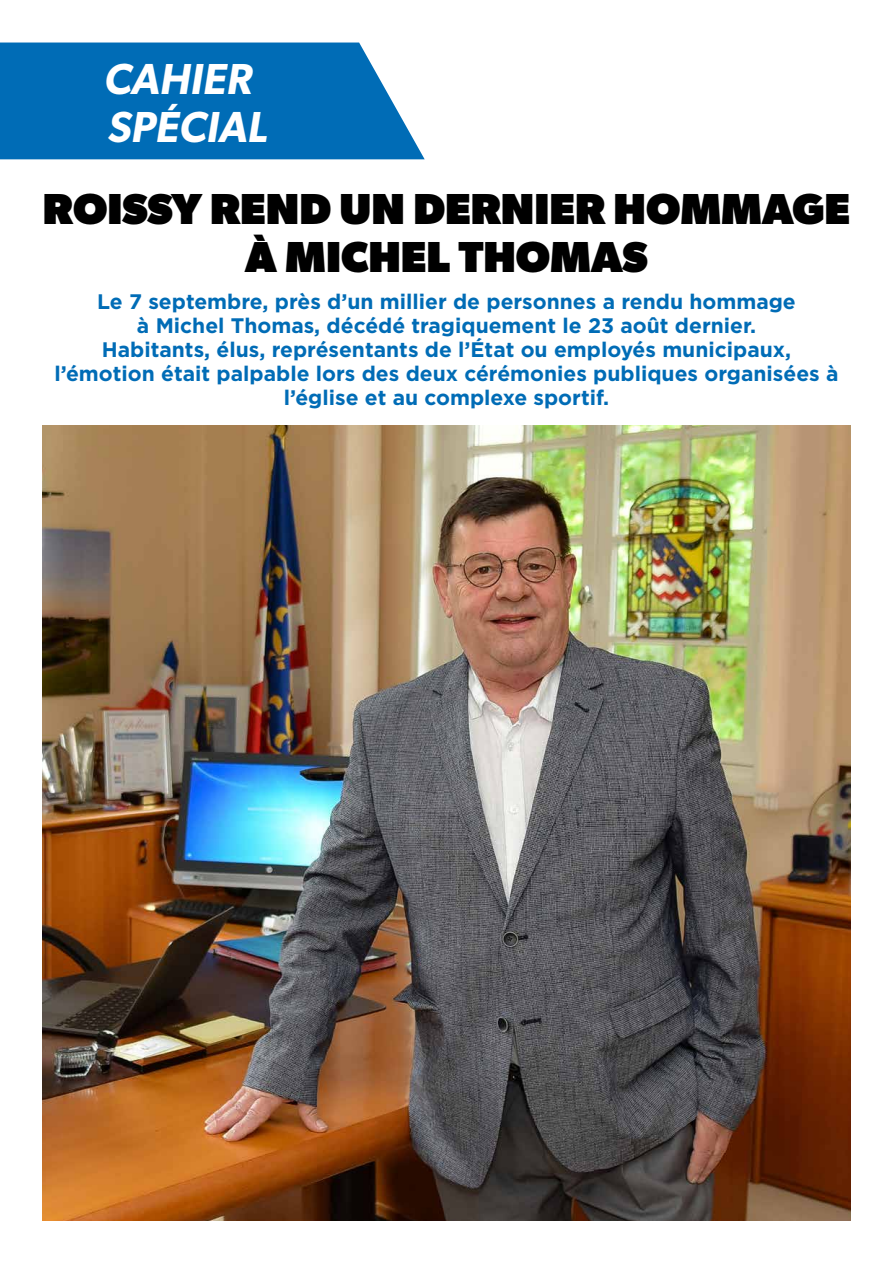
<style>
.page{position:relative;width:893px;height:1263px;background:#fff}
.page>*{position:absolute;margin:0;border:0;box-sizing:border-box;transform-origin:0 0}
.t1{font:800 43.5px/48px "Gibson";color:#000;text-align:center}
.t2{font:italic 600 43.5px/48px "Gibson";color:#fff}
.t3{font:700 21px/24px "Gotham";color:#006cb6;text-align:center}
</style>
<div class="page">
<img style="left:43px;top:425px;width:807px;height:795px">
<svg style="left:0;top:43px;width:425px;height:116px;background:#1377bb"></svg>
<h1 class="t2" style="left:104px;top:54px;width:165px">CAHIER<br>SPÉCIAL</h1>
<h1 class="t1" style="left:43px;top:185px;width:809px">ROISSY REND UN DERNIER HOMMAGE<br>À MICHEL THOMAS</h1>
<p class="t3" style="left:54px;top:289px;width:785px">Le 7 septembre, près d’un millier de personnes a rendu hommage<br>à Michel Thomas, décédé tragiquement le 23 août dernier.<br>Habitants, élus, représentants de l’État ou employés municipaux, l’émotion était palpable lors des deux cérémonies publiques organisées à l’église et au complexe sportif.</p>
</div>
